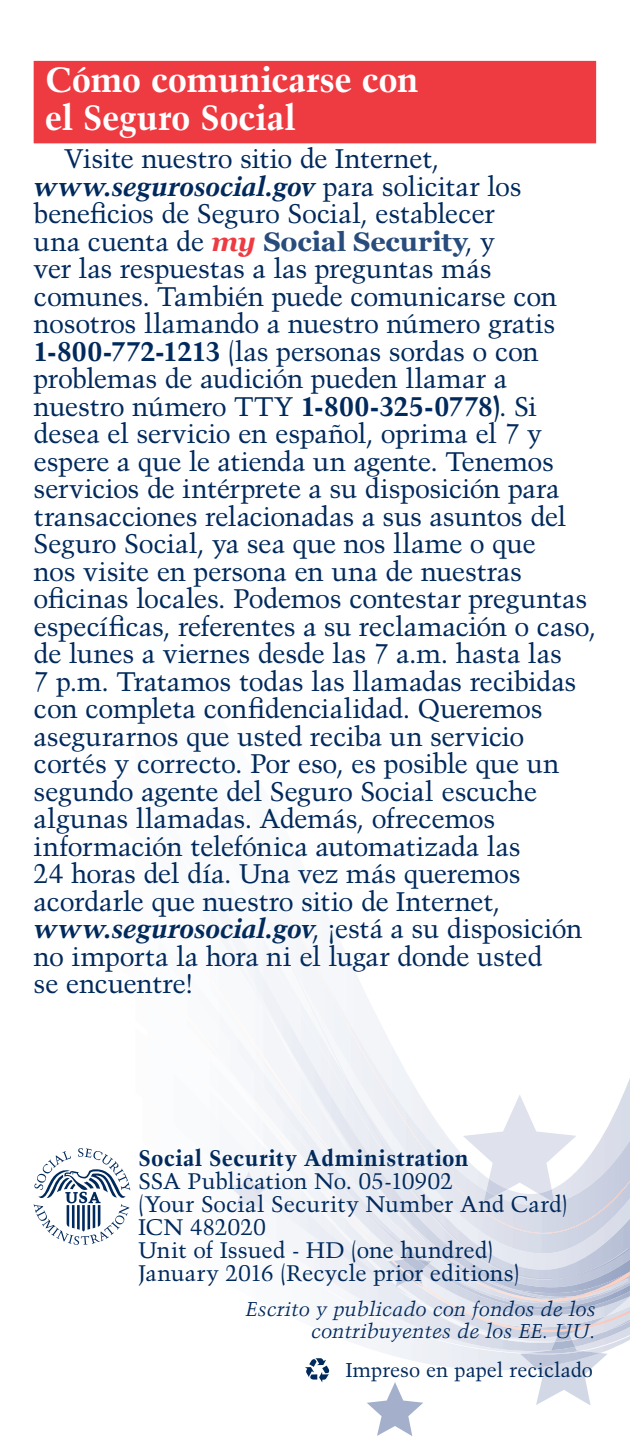
<style>
.page{position:relative;width:630px;height:1440px;background:#fff}
.page>*{position:absolute;margin:0;border:0;box-sizing:border-box;transform-origin:0 0}
.Header1_2lines{font:700 35px/37.5px "Trump Mediaeval";letter-spacing:-.015em;color:#fff}
.paragraph_format{font:27px/27.5px "Trump Mediaeval";letter-spacing:-.015em;color:#00295c}
.SSA_Pub_info{font:22.5px "Trump Mediaeval";letter-spacing:.005em;color:#00295c}
.SSA_Pub_info-2{font:700 22.5px "Trump Mediaeval";letter-spacing:.015em;color:#00295c}
.t1{font:italic 20px/22.5px "Trump Mediaeval";color:#00295c;text-align:right}
.t2{font:20px "Trump Mediaeval";color:#00295c}
.s1{font-weight:700;font-style:italic}
.s2{font-family:"Georgia";font-weight:700;font-style:italic;color:#ee3a41}
.s3{font-family:"Georgia";font-weight:700;color:#284c7b}
.s4{font-weight:700}
</style>
<div class="page">
<svg style="left:221px;top:894px;width:181px;height:170px"></svg>
<svg style="left:367px;top:1382px;width:56px;height:54px"></svg>
<img style="left:221px;top:967px;width:176px;height:100px">
<svg style="left:33px;top:1067px;width:597px;height:287px"></svg>
<img style="left:229px;top:1184px;width:32px;height:25px">
<img style="left:243px;top:1171px;width:26px;height:25px">
<svg style="left:536px;top:1353px;width:72px;height:52px"></svg>
<img style="left:520px;top:1334px;width:80px;height:34px">
<img style="left:551px;top:1340px;width:24px;height:10px">
<svg style="left:555px;top:1322px;width:46px;height:20px"></svg>
<img style="left:523px;top:1351px;width:60px;height:3px">
<img style="left:388px;top:1261px;width:4px;height:26px">
<img style="left:423px;top:1266px;width:6px;height:21px">
<img style="left:409px;top:1245px;width:23px;height:18px">
<img style="left:407px;top:1248px;width:22px;height:18px">
<img style="left:403px;top:1251px;width:23px;height:22px">
<img style="left:408px;top:1247px;width:21px;height:16px">
<img style="left:392px;top:1261px;width:31px;height:26px">
<svg style="left:396px;top:1282px;width:4px;height:4px"></svg>
<div style="left:34px;top:61px;width:562px;height:82px;background:#ee3a41"></div>
<svg style="left:34px;top:1148px;width:96px;height:97px"></svg>
<svg style="left:305px;top:1358px;width:24px;height:24px"></svg>
<h1 class="Header1_2lines" style="left:45px;top:60px;width:375px">Cómo comunicarse con el Seguro Social</h1>
<p class="paragraph_format" style="left:34px;top:145px;width:564px;text-indent:30px">Visite nuestro sitio de Internet, <span class="s1">www.segurosocial.gov</span> para solicitar los beneficios de Seguro Social, establecer<br>una cuenta de <span class="s2">my</span> <span class="s3">Social Security</span>, y<br>ver las respuestas a las preguntas más comunes. También puede comunicarse con nosotros llamando a nuestro número gratis <span class="s4">1-800-772-1213</span> (las personas sordas o con problemas de audición pueden llamar a nuestro número TTY <span class="s4">1-800-325-0778)</span>. Si desea el servicio en español, oprima el 7 y espere a que le atienda un agente. Tenemos servicios de intérprete a su disposición para transacciones relacionadas a sus asuntos del Seguro Social, ya sea que nos llame o que<br>nos visite en persona en una de nuestras oficinas locales. Podemos contestar preguntas específicas, referentes a su reclamación o caso, de lunes a viernes desde las 7 a.m. hasta las<br>7 p.m. Tratamos todas las llamadas recibidas con completa confidencialidad. Queremos asegurarnos que usted reciba un servicio cortés y correcto. Por eso, es posible que un segundo agente del Seguro Social escuche algunas llamadas. Además, ofrecemos información telefónica automatizada las<br>24 horas del día. Una vez más queremos acordarle que nuestro sitio de Internet, <span class="s1">www.segurosocial.gov</span>, ¡está a su disposición no importa la hora ni el lugar donde usted<br>se encuentre!</p>
<p class="SSA_Pub_info-2" style="left:138px;top:1144px;width:332px">Social Security Administration</p>
<p class="SSA_Pub_info" style="left:138px;top:1168px;width:316px">SSA Publication No. 05-10902</p>
<p class="SSA_Pub_info" style="left:138px;top:1191px;width:431px">(Your Social Security Number And Card)</p>
<p class="SSA_Pub_info" style="left:138px;top:1213px;width:129px">ICN 482020</p>
<p class="SSA_Pub_info" style="left:138px;top:1236px;width:356px">Unit of Issued - HD (one hundred)</p>
<p class="SSA_Pub_info" style="left:138px;top:1259px;width:383px">January 2016 (Recycle prior editions)</p>
<p class="t1" style="left:246px;top:1297px;width:352px">Escrito y publicado con fondos de los contribuyentes de los EE. UU.</p>
<p class="t2" style="left:346px;top:1358px;width:249px">Impreso en papel reciclado</p>
</div>
